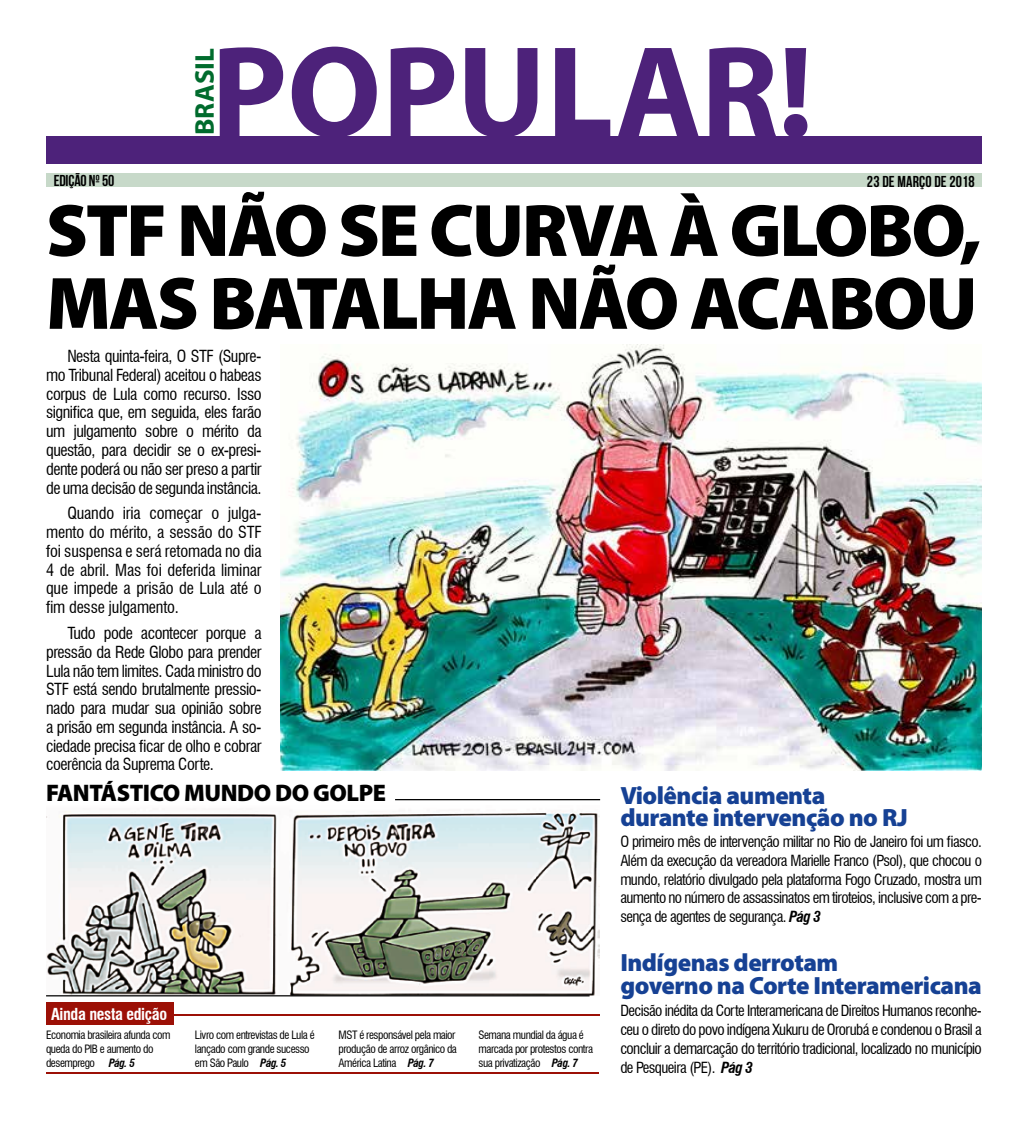
<style>
.page{position:relative;width:1028px;height:1124px;background:#fff}
.page>*{position:absolute;margin:0;border:0;box-sizing:border-box;transform-origin:0 0}
.t1{font:700 131px "Myriad Pro";color:#4d227a}
.t2{font:900 74.88px/72.9px "Myriad Pro";letter-spacing:-.03em;color:#000}
.t3{font:700 27.12px "Myriad Pro";color:#006b2d}
.t4{font:900 25px/22.5px "Myriad Pro";letter-spacing:-.02em;color:#164194}
.t5{font:900 24px "Myriad Pro";letter-spacing:-.02em;color:#000}
.t6{font:condensed 16.25px/18.8px "Swiss 721 BT";letter-spacing:-.03em;color:#000;text-align:justify}
.t7{font:700 condensed 16.12px "Swiss 721 BT";letter-spacing:-.02em;color:#fff}
.t8{font:700 15.75px "Bebas Neue";letter-spacing:.01em;color:#000}
.t9{font:700 15.75px "Bebas Neue";letter-spacing:-.01em;color:#000}
.t10{font:condensed 15px/18.8px "Swiss 721 BT";letter-spacing:-.04em;color:#000;text-align:justify}
.t11{font:condensed 11.25px/13.8px "Swiss 721 BT";letter-spacing:-.04em;color:#000}
.s1{font-weight:700;font-style:italic}
</style>
<div class="page">
<div style="left:46px;top:136px;width:935px;height:27px;background:#4d227a"></div>
<div style="left:46px;top:173px;width:935px;height:14px;background:#c7d9c9"></div>
<img style="left:46px;top:811px;width:553px;height:184px">
<hr style="left:395px;top:798px;width:205px;height:2px;background:#000">
<hr style="left:46px;top:995px;width:543px;height:1px;background:#000">
<hr style="left:123px;top:1013px;width:476px;height:2px;background:#9c1006">
<div style="left:46px;top:1001px;width:128px;height:23px;background:#9c1006"></div>
<hr style="left:46px;top:1072px;width:553px;height:2px;background:#9c1006">
<img style="left:280px;top:344px;width:701px;height:426px">
<h1 class="t1" style="left:211px;top:7px;width:603px">POPULAR!</h1>
<h3 class="t3" style="left:187px;top:135px;width:88px;rotate:-90deg">BRASIL</h3>
<p class="t9" style="left:54px;top:172px;width:62px">EDIÇÃO Nº 50</p>
<p class="t8" style="left:867px;top:172px;width:109px">23 DE MARÇO DE 2018</p>
<h2 class="t2" style="left:46px;top:195px;width:937px">STF NÃO SE CURVA À GLOBO,<br>MAS BATALHA NÃO ACABOU</h2>
<p class="t6" style="left:46px;top:347px;width:217px;text-indent:21px">Nesta quinta-feira, O STF (Supre&shy;mo Tribunal Federal) aceitou o habeas corpus de Lula como recurso. Isso significa que, em seguida, eles farão um julgamento sobre o mérito da questão, para decidir se o ex-presi&shy;dente poderá ou não ser preso a partir de uma decisão de segunda instância.</p>
<p class="t6" style="left:46px;top:504px;width:217px;text-indent:21px">Quando iria começar o julga&shy;mento do mérito, a sessão do STF foi suspensa e será retomada no dia 4 de abril. Mas foi deferida liminar que impede a prisão de Lula até o fim desse julgamento.</p>
<p class="t6" style="left:46px;top:623px;width:217px;text-indent:21px">Tudo pode acontecer porque a pressão da Rede Globo para prender Lula não tem limites. Cada ministro do STF está sendo brutalmente pressio&shy;nado para mudar sua opinião sobre a prisão em segunda instância. A so&shy;ciedade precisa ficar de olho e cobrar coerência da Suprema Corte.</p>
<h3 class="t5" style="left:46px;top:779px;width:341px">FANTÁSTICO MUNDO DO GOLPE</h3>
<p class="t7" style="left:51px;top:1003px;width:118px">Ainda nesta edição</p>
<p class="t11" style="left:46px;top:1027px;width:126px">Economia brasileira afunda com queda do PIB e aumento do desemprego <span class="s1">Pág. 5</span></p>
<p class="t11" style="left:195px;top:1027px;width:121px">Livro com entrevistas de Lula é lançado com grande sucesso em São Paulo <span class="s1">Pág. 5</span></p>
<p class="t11" style="left:338px;top:1027px;width:120px">MST é responsável pela maior produção de arroz orgânico da<br>América Latina <span class="s1">Pág. 7</span></p>
<p class="t11" style="left:478px;top:1027px;width:116px">Semana mundial da água é marcada por protestos contra sua privatização <span class="s1">Pág. 7</span></p>
<h3 class="t4" style="left:620px;top:784px;width:289px">Violência aumenta durante intervenção no RJ</h3>
<p class="t10" style="left:620px;top:832px;width:363px">O primeiro mês de intervenção militar no Rio de Janeiro foi um fiasco.<br>Além da execução da vereadora Marielle Franco (Psol), que chocou o mundo, relatório divulgado pela plataforma Fogo Cruzado, mostra um aumento no número de assassinatos em tiroteios, inclusive com a pre&shy;sença de agentes de segurança. <span class="s1">Pág 3</span></p>
<h3 class="t4" style="left:620px;top:950px;width:363px;line-height:23.6px">Indígenas derrotam<br>governo na Corte Interamericana</h3>
<p class="t10" style="left:620px;top:1001px;width:363px">Decisão inédita da Corte Interamericana de Direitos Humanos reconhe&shy;ceu o direto do povo indígena Xukuru de Ororubá e condenou o Brasil a concluir a demarcação do território tradicional, localizado no município de Pesqueira (PE). <span class="s1">Pág 3</span></p>
</div>
